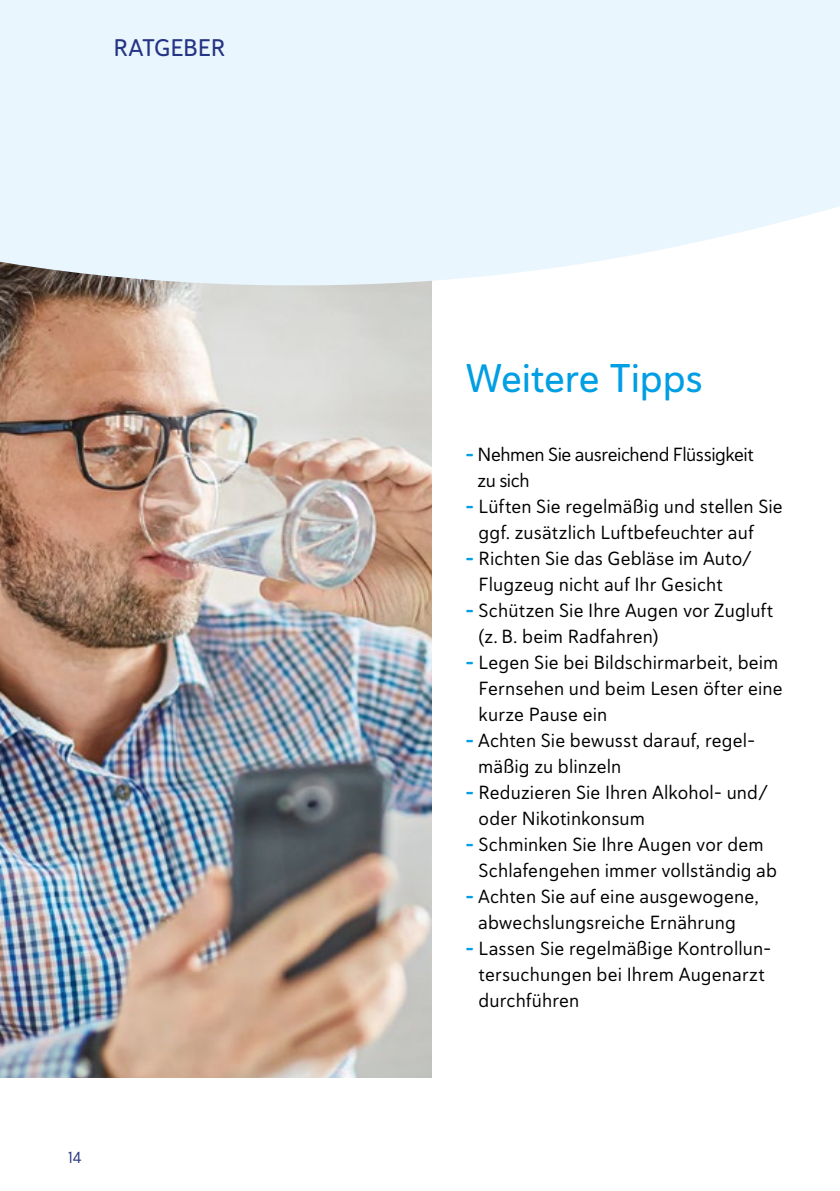
<style>
.page{position:relative;width:840px;height:1191px;background:#fff}
.page>*{position:absolute;margin:0;border:0;box-sizing:border-box;transform-origin:0 0}
.t1{font:40px "Haboro Soft Nor Med";letter-spacing:-.01em;color:#009ee3}
.t2{font:24px "Haboro Soft Nor Med";letter-spacing:-.015em;color:#253483}
.t3{font:19px/26px "Haboro Soft Nor Reg";letter-spacing:.005em;color:#000}
.t4{font:19px/26px "Haboro Soft Nor Reg";letter-spacing:-.025em;color:#000}
.t5{font:16px "Haboro Soft Nor Reg";color:#253483}
.s1{font-family:"Haboro Soft Nor Bol";color:#009ee3}
</style>
<div class="page">
<img style="left:0;top:292px;width:431px;height:785px">
<svg style="left:0;top:0;width:839px;height:292px;background:#e9f4fb"></svg>
<p class="t2" style="left:113px;top:32px;width:113px">RATGEBER</p>
<p class="t5" style="left:68px;top:1147px;width:15px">14</p>
<h1 class="t1" style="left:465px;top:351px;width:239px">Weitere Tipps</h1>
<p class="t4" style="left:477px;top:441px;width:278px;text-indent:-12px"><span class="s1">–</span> Nehmen Sie ausreichend Flüssigkeit zu sich</p>
<p class="t3" style="left:478px;top:493px;width:305px;text-indent:-13px"><span class="s1">–</span> Lüften Sie regelmäßig und stellen Sie ggf. zusätzlich Luftbefeuchter auf</p>
<p class="t3" style="left:478px;top:545px;width:274px;text-indent:-13px"><span class="s1">–</span> Richten Sie das Gebläse im Auto/<br>Flugzeug nicht auf Ihr Gesicht</p>
<p class="t3" style="left:478px;top:597px;width:296px;text-indent:-13px"><span class="s1">–</span> Schützen Sie Ihre Augen vor Zugluft (z. B. beim Radfahren)</p>
<p class="t3" style="left:478px;top:649px;width:305px;text-indent:-13px"><span class="s1">–</span> Legen Sie bei Bildschirmarbeit, beim<br>Fernsehen und beim Lesen öfter eine kurze Pause ein</p>
<p class="t3" style="left:478px;top:727px;width:276px;text-indent:-13px"><span class="s1">–</span> Achten Sie bewusst darauf, regel&shy;mäßig zu blinzeln</p>
<p class="t3" style="left:478px;top:779px;width:291px;text-indent:-13px"><span class="s1">–</span> Reduzieren Sie Ihren Alkohol- und/ oder Nikotinkonsum</p>
<p class="t3" style="left:478px;top:831px;width:300px;text-indent:-13px"><span class="s1">–</span> Schminken Sie Ihre Augen vor dem<br>Schlafengehen immer vollständig ab</p>
<p class="t3" style="left:465px;top:883px;width:295px;text-align:center"><span class="s1">–</span> Achten Sie auf eine ausgewogene, abwechslungsreiche Ernährung</p>
<p class="t3" style="left:478px;top:935px;width:294px;text-indent:-13px"><span class="s1">–</span> Lassen Sie regelmäßige Kontrollun&shy;tersuchungen bei Ihrem Augenarzt durchführen</p>
</div>
